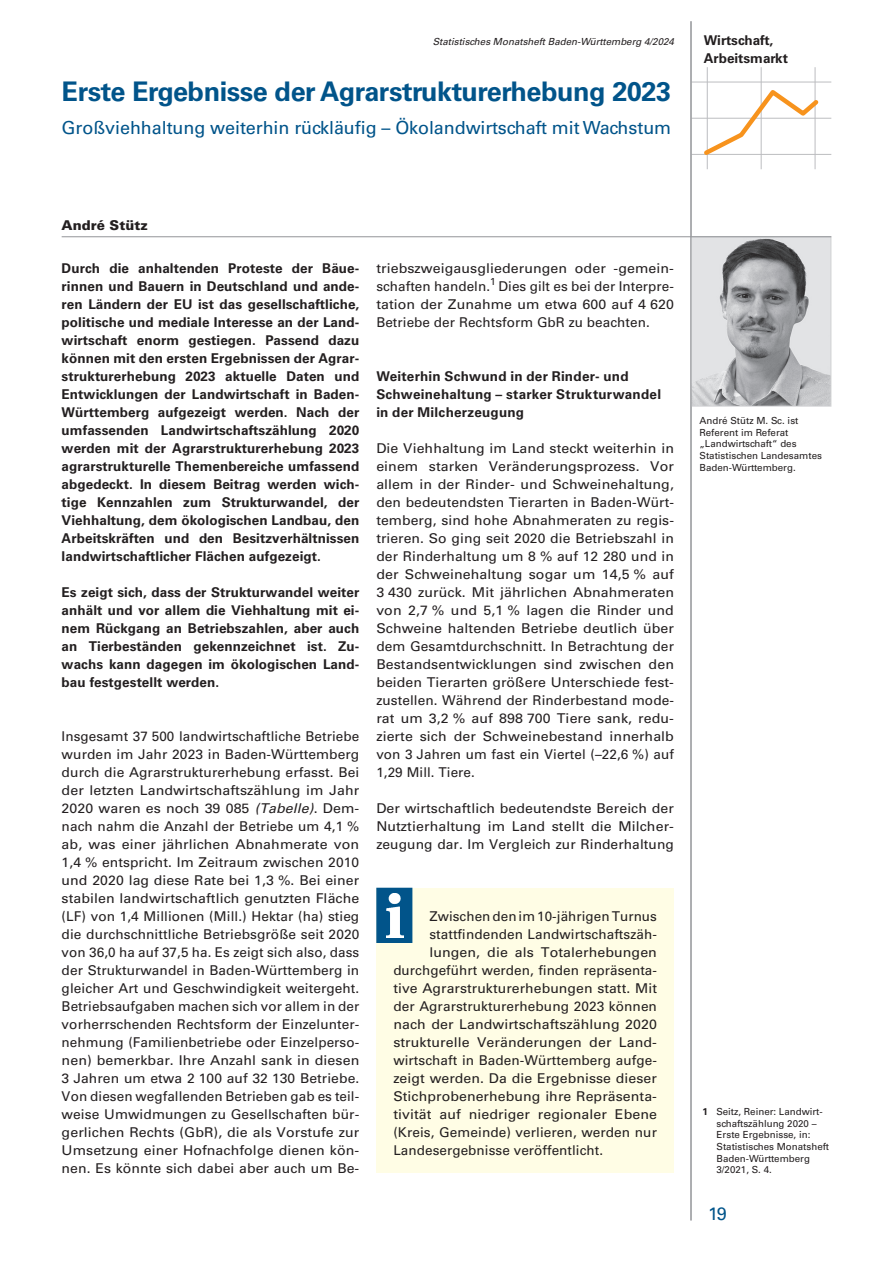
<style>
.page{position:relative;width:893px;height:1263px;background:#fff}
.page>*{position:absolute;margin:0;border:0;box-sizing:border-box;transform-origin:0 0}
.t1{font:700 27px "Univers";letter-spacing:-.015em;color:#01548a}
.t2{font:18px "Univers";letter-spacing:-.005em;color:#01548a}
.t3{font:13.5px/18px "Univers";letter-spacing:.005em;color:#231f20;text-align:justify}
.t4{font:13.5px/18px "Univers";letter-spacing:.005em;color:#231f20;text-align:justify;scale:1.05 1}
.t5{font:700 13.5px/18px "Univers";letter-spacing:.005em;color:#231f20}
.t6{font:13.5px "Univers";letter-spacing:.005em;color:#231f20;scale:1.04 1}
.t7{font:900 13.5px "Univers";color:#231f20}
.t8{font:9.75px/11.7px "Univers";color:#231f20}
.t9{font:italic 9.75px "Univers";color:#231f20}
.s1{font-style:italic}
.s2{font-weight:700}
</style>
<div class="page">
<hr style="left:691px;top:82px;width:140px;height:1px;background:#bcbdc0">
<hr style="left:691px;top:118px;width:140px;height:1px;background:#bcbdc0">
<hr style="left:691px;top:154px;width:140px;height:1px;background:#bcbdc0">
<hr style="left:707px;top:67px;width:1px;height:102px;background:#bcbdc0">
<hr style="left:761px;top:67px;width:1px;height:102px;background:#bcbdc0">
<hr style="left:815px;top:67px;width:1px;height:102px;background:#bcbdc0">
<svg style="left:700px;top:86px;width:122px;height:73px"></svg>
<img style="left:693px;top:238px;width:136px;height:166px">
<div style="left:691px;top:236px;width:140px;height:170px;border:1px solid #d1d2d4"></div>
<hr style="left:62px;top:236px;width:769px;height:1px;background:#939598">
<hr style="left:691px;top:21px;width:1px;height:1199px;background:#939598">
<div style="left:376px;top:888px;width:298px;height:285px;background:#fffde5"></div>
<div style="left:376px;top:888px;width:36px;height:55px;background:#01548a;border:2px solid #01548a"></div>
<img style="left:386px;top:893px;width:17px;height:44px">
<p class="t9" style="left:433px;top:35px;width:243px">Statistisches Monatsheft Baden-Württemberg 4/2024</p>
<p class="t5" style="left:704px;top:31px;width:86px">Wirtschaft,<br>Arbeitsmarkt</p>
<h1 class="t1" style="left:62px;top:76px;width:611px">Erste Ergebnisse der Agrarstrukturerhebung 2023</h1>
<h2 class="t2" style="left:62px;top:117px;width:611px">Großviehhaltung weiterhin rückläufig – Ökolandwirtschaft mit Wachstum</h2>
<p class="t7" style="left:62px;top:216px;width:88px">André Stütz</p>
<p class="t5" style="left:62px;top:259px;width:299px;text-align:justify">Durch die anhaltenden Proteste der Bäue&shy;rinnen und Bauern in Deutschland und ande&shy;ren Ländern der EU ist das gesellschaftliche, politische und mediale Interesse an der Land&shy;wirtschaft enorm gestiegen. Passend dazu können mit den ersten Ergebnissen der Agrar&shy;strukturerhebung 2023 aktuelle Daten und Entwicklungen der Landwirtschaft in Baden-Württemberg aufgezeigt werden. Nach der umfassenden Landwirtschaftszählung 2020 werden mit der Agrarstrukturerhebung 2023 agrarstrukturelle Themenbereiche umfassend abgedeckt. In diesem Beitrag werden wich&shy;tige Kennzahlen zum Strukturwandel, der Viehhaltung, dem ökologischen Landbau, den Arbeitskräften und den Besitzverhältnissen landwirtschaftlicher Flächen aufgezeigt.</p>
<p class="t5" style="left:62px;top:583px;width:299px;text-align:justify">Es zeigt sich, dass der Strukturwandel weiter anhält und vor allem die Viehhaltung mit ei‑ nem Rückgang an Betriebszahlen, aber auch an Tierbeständen gekennzeichnet ist. Zu&shy;wachs kann dagegen im ökologischen Land&shy;bau festgestellt werden.</p>
<p class="t3" style="left:62px;top:727px;width:299px">Insgesamt 37 500 landwirtschaftliche Betriebe wurden im Jahr 2023 in Baden-Württemberg durch die Agrarstrukturerhebung erfasst. Bei der letzten Landwirtschaftszählung im Jahr 2020 waren es noch 39 085 <span class="s1">(Tabelle)</span>. Dem‑ nach nahm die Anzahl der Betriebe um 4,1 % ab, was einer jährlichen Abnahmerate von 1,4 % entspricht. Im Zeitraum zwischen 2010 und 2020 lag diese Rate bei 1,3 %. Bei einer stabilen landwirtschaftlich genutzten Fläche (LF) von 1,4 Millionen (Mill.) Hektar (ha) stieg die durchschnittliche Betriebsgröße seit 2020 von 36,0 ha auf 37,5 ha. Es zeigt sich also, dass der Strukturwandel in Baden-Württemberg in gleicher Art und Geschwindigkeit weitergeht.<br>Betriebsaufgaben machen sich vor allem in der vorherrschenden Rechtsform der Einzelunter&shy;nehmung (Familienbetriebe oder Einzelperso‑ nen) bemerkbar. Ihre Anzahl sank in diesen 3 Jahren um etwa 2 100 auf 32 130 Betriebe.<br>Von diesen wegfallenden Betrieben gab es teil&shy;weise Umwidmungen zu Gesellschaften bür&shy;gerlichen Rechts (GbR), die als Vorstufe zur Umsetzung einer Hofnachfolge dienen kön‑ nen. Es könnte sich dabei aber auch um Be-</p>
<p class="t4" style="left:376px;top:259px;width:285px">triebszweigausgliederungen oder -gemein‑ schaften handeln.<sup>1</sup> Dies gilt es bei der Interpre&shy;tation der Zunahme um etwa 600 auf 4 620<br>Betriebe der Rechtsform GbR zu beachten.</p>
<p class="t5" style="left:376px;top:367px;width:286px">Weiterhin Schwund in der Rinder- und<br>Schweinehaltung – starker Strukturwandel in der Milcherzeugung</p>
<p class="t4" style="left:376px;top:439px;width:285px">Die Viehhaltung im Land steckt weiterhin in einem starken Veränderungsprozess. Vor allem in der Rinder- und Schweinehaltung, den bedeutendsten Tierarten in Baden-Würt‑ temberg, sind hohe Abnahmeraten zu regis‑ trieren. So ging seit 2020 die Betriebszahl in der Rinderhaltung um 8 % auf 12 280 und in der Schweinehaltung sogar um 14,5 % auf 3 430 zurück. Mit jährlichen Abnahmeraten von 2,7 % und 5,1 % lagen die Rinder und Schweine haltenden Betriebe deutlich über dem Gesamtdurchschnitt. In Betrachtung der Bestandsentwicklungen sind zwischen den beiden Tierarten größere Unterschiede fest‑ zustellen. Während der Rinderbestand mode‑ rat um 3,2 % auf 898 700 Tiere sank, redu‑ zierte sich der Schweinebestand innerhalb von 3 Jahren um fast ein Viertel (–22,6 %) auf 1,29 Mill. Tiere.</p>
<p class="t4" style="left:376px;top:799px;width:285px">Der wirtschaftlich bedeutendste Bereich der Nutztierhaltung im Land stellt die Milcher‑ zeugung dar. Im Vergleich zur Rinderhaltung</p>
<p class="t3" style="left:429px;top:907px;width:229px">Zwischen den im 10-jährigen Turnus</p>
<p class="t3" style="left:429px;top:925px;width:229px">stattfindenden Landwirtschaftszäh-</p>
<p class="t4" style="left:429px;top:943px;width:218px">lungen, die als Totalerhebungen</p>
<p class="t3" style="left:393px;top:961px;width:265px">durchgeführt werden, finden repräsenta-</p>
<p class="t6" style="left:393px;top:980px;width:255px">tive Agrarstrukturerhebungen statt. Mit</p>
<p class="t3" style="left:393px;top:997px;width:265px">der Agrarstrukturerhebung 2023 können</p>
<p class="t4" style="left:393px;top:1015px;width:253px">nach der Landwirtschaftszählung 2020</p>
<p class="t4" style="left:393px;top:1033px;width:251px">strukturelle Veränderungen der Land‑</p>
<p class="t3" style="left:393px;top:1051px;width:265px">wirtschaft in Baden-Württemberg aufge-</p>
<p class="t6" style="left:393px;top:1070px;width:255px">zeigt werden. Da die Ergebnisse dieser</p>
<p class="t4" style="left:393px;top:1087px;width:251px">Stichprobenerhebung ihre Repräsenta‑</p>
<p class="t4" style="left:393px;top:1105px;width:253px">tivität auf niedriger regionaler Ebene</p>
<p class="t3" style="left:393px;top:1123px;width:265px">(Kreis, Gemeinde) verlieren, werden nur</p>
<p class="t3" style="left:393px;top:1141px;width:211px">Landesergebnisse veröffentlicht.</p>
<p class="t8" style="left:699px;top:415px;width:124px">André Stütz M. Sc. ist<br>Referent im Referat „Landwirtschaft“ des<br>Statistischen Landesamtes<br>Baden-Württemberg.</p>
<p class="t8" style="left:716px;top:1105px;width:114px;text-indent:-14px"><span class="s2">1</span> Seitz, Reiner: Landwirt&shy;schaftszählung 2020 –<br>Erste Ergebnisse, in:<br>Statistisches Monatsheft<br>Baden-Württemberg<br>3/2021, S. 4.</p>
<h2 class="t2" style="left:708px;top:1203px;width:20px">19</h2>
</div>
